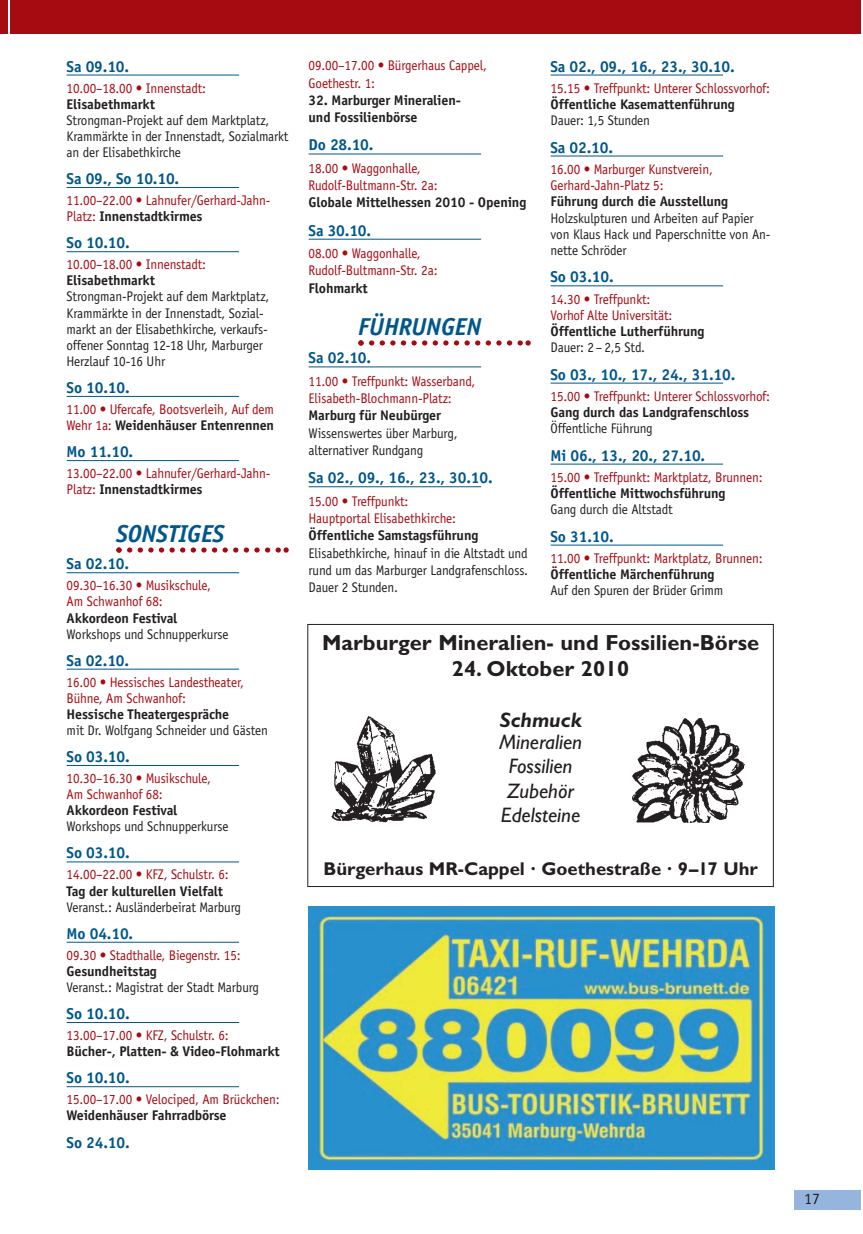
<style>
.page{position:relative;width:863px;height:1234px;background:#fff}
.page>*{position:absolute;margin:0;border:0;box-sizing:border-box;transform-origin:0 0}
.t1{font:italic 700 24.5px "Officina Sans";letter-spacing:-.01em;color:#00578b}
.t2{font:700 21.88px "Gill Sans";color:#231f20}
.t3{font:italic 21px/24.5px "Gill Sans";color:#231f20;text-align:center}
.t4{font:italic 700 21px "Gill Sans";color:#231f20}
.t5{font:700 18.55px "Gill Sans";color:#231f20}
.t6{font:700 15.75px "Officina Sans";letter-spacing:-.01em;color:#00578b}
.t7{font:15.75px "Officina Sans";color:#231f20}
.t8{font:14px/16.1px "Officina Sans";letter-spacing:-.01em;color:#a70b12;scale:.94 1}
.t9{font:14px/16.1px "Officina Sans";letter-spacing:-.01em;color:#231f20;scale:.94 1}
.t10{font:700 14px/17.3px "Officina Sans";letter-spacing:-.01em;color:#231f20}
.s1{font-weight:700;color:#231f20}
</style>
<div class="page">
<div style="left:794px;top:1189px;width:67px;height:20px;background:#95b5de"></div>
<hr style="left:67px;top:75px;width:172px;height:1px;background:#00578b">
<hr style="left:67px;top:187px;width:172px;height:1px;background:#00578b">
<hr style="left:67px;top:251px;width:172px;height:1px;background:#00578b">
<hr style="left:67px;top:396px;width:172px;height:1px;background:#00578b">
<hr style="left:67px;top:460px;width:172px;height:1px;background:#00578b">
<svg style="left:116px;top:547px;width:173px;height:6px"></svg>
<hr style="left:67px;top:572px;width:172px;height:1px;background:#00578b">
<hr style="left:67px;top:669px;width:172px;height:1px;background:#00578b">
<hr style="left:67px;top:765px;width:172px;height:1px;background:#00578b">
<hr style="left:67px;top:861px;width:172px;height:1px;background:#00578b">
<hr style="left:67px;top:942px;width:172px;height:1px;background:#00578b">
<hr style="left:67px;top:1022px;width:172px;height:1px;background:#00578b">
<hr style="left:67px;top:1086px;width:172px;height:1px;background:#00578b">
<hr style="left:309px;top:154px;width:172px;height:1px;background:#00578b">
<hr style="left:309px;top:239px;width:172px;height:1px;background:#00578b">
<svg style="left:358px;top:340px;width:173px;height:6px"></svg>
<hr style="left:309px;top:367px;width:172px;height:1px;background:#00578b">
<hr style="left:309px;top:486px;width:172px;height:1px;background:#00578b">
<hr style="left:550px;top:75px;width:173px;height:1px;background:#00578b">
<hr style="left:550px;top:156px;width:173px;height:1px;background:#00578b">
<hr style="left:550px;top:285px;width:173px;height:1px;background:#00578b">
<hr style="left:550px;top:383px;width:173px;height:1px;background:#00578b">
<hr style="left:550px;top:464px;width:173px;height:1px;background:#00578b">
<hr style="left:550px;top:545px;width:173px;height:1px;background:#00578b">
<div style="left:0;top:0;width:8px;height:34px;background:#a70b12"></div>
<div style="left:10px;top:0;width:851px;height:34px;background:#a70b12"></div>
<div style="left:307px;top:624px;width:467px;height:263px;border:1px solid #231f20"></div>
<img style="left:331px;top:716px;width:105px;height:107px">
<img style="left:632px;top:718px;width:113px;height:105px">
<img style="left:308px;top:907px;width:466px;height:263px">
<p class="t6" style="left:67px;top:60px;width:64px">Sa 09.10.</p>
<p class="t8" style="left:67px;top:81px;width:150px">10.00–18.00 • Innenstadt:</p>
<p class="t10" style="left:67px;top:96px;width:90px">Elisabethmarkt</p>
<p class="t9" style="left:67px;top:113px;width:238px">Strongman-Projekt auf dem Marktplatz,<br>Krammärkte in der Innenstadt, Sozialmarkt an der Elisabethkirche</p>
<p class="t6" style="left:67px;top:173px;width:114px">Sa 09., So 10.10.</p>
<p class="t8" style="left:67px;top:193px;width:218px">11.00–22.00 • Lahnufer/Gerhard-Jahn-<br>Platz: <span class="s1">Innenstadtkirmes</span></p>
<p class="t6" style="left:67px;top:237px;width:65px">So 10.10.</p>
<p class="t8" style="left:67px;top:258px;width:150px">10.00–18.00 • Innenstadt:</p>
<p class="t10" style="left:67px;top:273px;width:90px">Elisabethmarkt</p>
<p class="t9" style="left:67px;top:290px;width:217px">Strongman-Projekt auf dem Marktplatz, Krammärkte in der Innenstadt, Sozial&shy;markt an der Elisabethkirche, verkaufs&shy;offener Sonntag 12-18 Uhr, Marburger Herzlauf 10-16 Uhr</p>
<p class="t6" style="left:67px;top:381px;width:65px">So 10.10.</p>
<p class="t8" style="left:67px;top:402px;width:222px">11.00 • Ufercafe, Bootsverleih, Auf dem<br>Wehr 1a: <span class="s1">Weidenhäuser Entenrennen</span></p>
<p class="t6" style="left:67px;top:446px;width:68px">Mo 11.10.</p>
<p class="t8" style="left:67px;top:466px;width:218px">13.00–22.00 • Lahnufer/Gerhard-Jahn-<br>Platz: <span class="s1">Innenstadtkirmes</span></p>
<h1 class="t1" style="left:116px;top:524px;width:110px">SONSTIGES</h1>
<p class="t6" style="left:67px;top:558px;width:64px">Sa 02.10.</p>
<p class="t8" style="left:67px;top:579px;width:155px">09.30–16.30 • Musikschule,<br>Am Schwanhof 68:</p>
<p class="t10" style="left:67px;top:610px;width:112px">Akkordeon Festival</p>
<p class="t9" style="left:67px;top:627px;width:174px">Workshops und Schnupperkurse</p>
<p class="t6" style="left:67px;top:654px;width:64px">Sa 02.10.</p>
<p class="t8" style="left:67px;top:675px;width:190px">16.00 • Hessisches Landestheater,<br>Bühne, Am Schwanhof:</p>
<p class="t10" style="left:67px;top:707px;width:164px">Hessische Theatergespräche</p>
<p class="t9" style="left:67px;top:723px;width:216px">mit Dr. Wolfgang Schneider und Gästen</p>
<p class="t6" style="left:67px;top:750px;width:65px">So 03.10.</p>
<p class="t8" style="left:67px;top:771px;width:155px">10.30–16.30 • Musikschule,<br>Am Schwanhof 68:</p>
<p class="t10" style="left:67px;top:803px;width:112px">Akkordeon Festival</p>
<p class="t9" style="left:67px;top:820px;width:174px">Workshops und Schnupperkurse</p>
<p class="t6" style="left:67px;top:847px;width:65px">So 03.10.</p>
<p class="t8" style="left:67px;top:868px;width:174px">14.00–22.00 • KFZ, Schulstr. 6:</p>
<p class="t10" style="left:67px;top:883px;width:158px">Tag der kulturellen Vielfalt</p>
<p class="t9" style="left:67px;top:900px;width:187px">Veranst.: Ausländerbeirat Marburg</p>
<p class="t6" style="left:67px;top:927px;width:68px">Mo 04.10.</p>
<p class="t8" style="left:67px;top:948px;width:187px">09.30 • Stadthalle, Biegenstr. 15:</p>
<p class="t10" style="left:67px;top:963px;width:92px">Gesundheitstag</p>
<p class="t9" style="left:67px;top:980px;width:206px">Veranst.: Magistrat der Stadt Marburg</p>
<p class="t6" style="left:67px;top:1007px;width:65px">So 10.10.</p>
<p class="t8" style="left:67px;top:1028px;width:174px">13.00–17.00 • KFZ, Schulstr. 6:</p>
<p class="t10" style="left:67px;top:1044px;width:214px">Bücher-, Platten- &amp; Video-Flohmarkt</p>
<p class="t6" style="left:67px;top:1072px;width:65px">So 10.10.</p>
<p class="t8" style="left:67px;top:1092px;width:228px">15.00–17.00 • Velociped, Am Brückchen:</p>
<p class="t10" style="left:67px;top:1108px;width:161px">Weidenhäuser Fahrradbörse</p>
<p class="t6" style="left:67px;top:1136px;width:65px">So 24.10.</p>
<p class="t8" style="left:309px;top:58px;width:191px;line-height:17.3px">09.00–17.00 • Bürgerhaus Cappel,<br>Goethestr. 1:</p>
<p class="t10" style="left:309px;top:93px;width:154px">32. Marburger Mineralien&shy;und Fossilienbörse</p>
<p class="t6" style="left:309px;top:139px;width:66px">Do 28.10.</p>
<p class="t8" style="left:309px;top:160px;width:139px;line-height:17.3px">18.00 • Waggonhalle,<br>Rudolf-Bultmann-Str. 2a:</p>
<p class="t10" style="left:309px;top:195px;width:219px">Globale Mittelhessen 2010 - Opening</p>
<p class="t6" style="left:309px;top:224px;width:64px">Sa 30.10.</p>
<p class="t8" style="left:309px;top:246px;width:139px;line-height:17.3px">08.00 • Waggonhalle,<br>Rudolf-Bultmann-Str. 2a:</p>
<p class="t10" style="left:309px;top:280px;width:61px">Flohmarkt</p>
<h1 class="t1" style="left:358px;top:317px;width:125px">FÜHRUNGEN</h1>
<p class="t6" style="left:309px;top:352px;width:64px">Sa 02.10.</p>
<p class="t8" style="left:309px;top:373px;width:179px;line-height:17.3px">11.00 • Treffpunkt: Wasserband,<br>Elisabeth-Blochmann-Platz:</p>
<p class="t10" style="left:309px;top:408px;width:134px">Marburg für Neubürger</p>
<p class="t9" style="left:309px;top:425px;width:160px;line-height:17.3px">Wissenswertes über Marburg, alternativer Rundgang</p>
<p class="t6" style="left:309px;top:472px;width:186px">Sa 02., 09., 16., 23., 30.10.</p>
<p class="t8" style="left:309px;top:493px;width:158px;line-height:17.3px">15.00 • Treffpunkt:<br>Hauptportal Elisabethkirche:</p>
<p class="t10" style="left:309px;top:528px;width:171px">Öffentliche Samstagsführung</p>
<p class="t9" style="left:309px;top:545px;width:235px;line-height:17.3px;text-align:justify">Elisabethkirche, hinauf in die Altstadt und rund um das Marburger Landgrafenschloss.<br>Dauer 2 Stunden.</p>
<p class="t6" style="left:550px;top:60px;width:186px">Sa 02., 09., 16., 23., 30.10.</p>
<p class="t8" style="left:550px;top:81px;width:235px">15.15 • Treffpunkt: Unterer Schlossvorhof:</p>
<p class="t10" style="left:550px;top:97px;width:186px">Öffentliche Kasemattenführung</p>
<p class="t9" style="left:550px;top:114px;width:107px">Dauer: 1,5 Stunden</p>
<p class="t6" style="left:550px;top:141px;width:64px">Sa 02.10.</p>
<p class="t8" style="left:550px;top:162px;width:174px">16.00 • Marburger Kunstverein,<br>Gerhard-Jahn-Platz 5:</p>
<p class="t10" style="left:550px;top:194px;width:179px">Führung durch die Ausstellung</p>
<p class="t9" style="left:550px;top:211px;width:235px">Holzskulpturen und Arbeiten auf Papier von Klaus Hack und Paperschnitte von An&shy;nette Schröder</p>
<p class="t6" style="left:550px;top:271px;width:65px">So 03.10.</p>
<p class="t8" style="left:550px;top:292px;width:131px">14.30 • Treffpunkt:<br>Vorhof Alte Universität:</p>
<p class="t10" style="left:550px;top:324px;width:155px">Öffentliche Lutherführung</p>
<p class="t9" style="left:550px;top:341px;width:102px">Dauer: 2–2,5 Std.</p>
<p class="t6" style="left:550px;top:368px;width:186px">So 03., 10., 17., 24., 31.10.</p>
<p class="t8" style="left:550px;top:389px;width:235px">15.00 • Treffpunkt: Unterer Schlossvorhof:</p>
<p class="t10" style="left:550px;top:405px;width:200px">Gang durch das Landgrafenschloss</p>
<p class="t9" style="left:550px;top:422px;width:110px">Öffentliche Führung</p>
<p class="t6" style="left:550px;top:449px;width:156px">Mi 06., 13., 20., 27.10.</p>
<p class="t8" style="left:550px;top:470px;width:227px">15.00 • Treffpunkt: Marktplatz, Brunnen:</p>
<p class="t10" style="left:550px;top:486px;width:176px">Öffentliche Mittwochsführung</p>
<p class="t9" style="left:550px;top:503px;width:131px">Gang durch die Altstadt</p>
<p class="t6" style="left:550px;top:530px;width:65px">So 31.10.</p>
<p class="t8" style="left:550px;top:551px;width:227px">11.00 • Treffpunkt: Marktplatz, Brunnen:</p>
<p class="t10" style="left:550px;top:567px;width:165px">Öffentliche Märchenführung</p>
<p class="t9" style="left:550px;top:584px;width:185px">Auf den Spuren der Brüder Grimm</p>
<h2 class="t2" style="left:322px;top:635px;width:438px">Marburger Mineralien- und Fossilien-Börse</h2>
<h2 class="t2" style="left:452px;top:661px;width:179px">24. Oktober 2010</h2>
<h3 class="t4" style="left:500px;top:712px;width:83px">Schmuck</h3>
<h3 class="t3" style="left:499px;top:732px;width:85px">Mineralien<br>Fossilien<br>Zubehör<br>Edelsteine</h3>
<h3 class="t5" style="left:323px;top:862px;width:436px">Bürgerhaus MR-Cappel · Goethestraße · 9–17 Uhr</h3>
<p class="t7" style="left:804px;top:1192px;width:17px">17</p>
</div>
